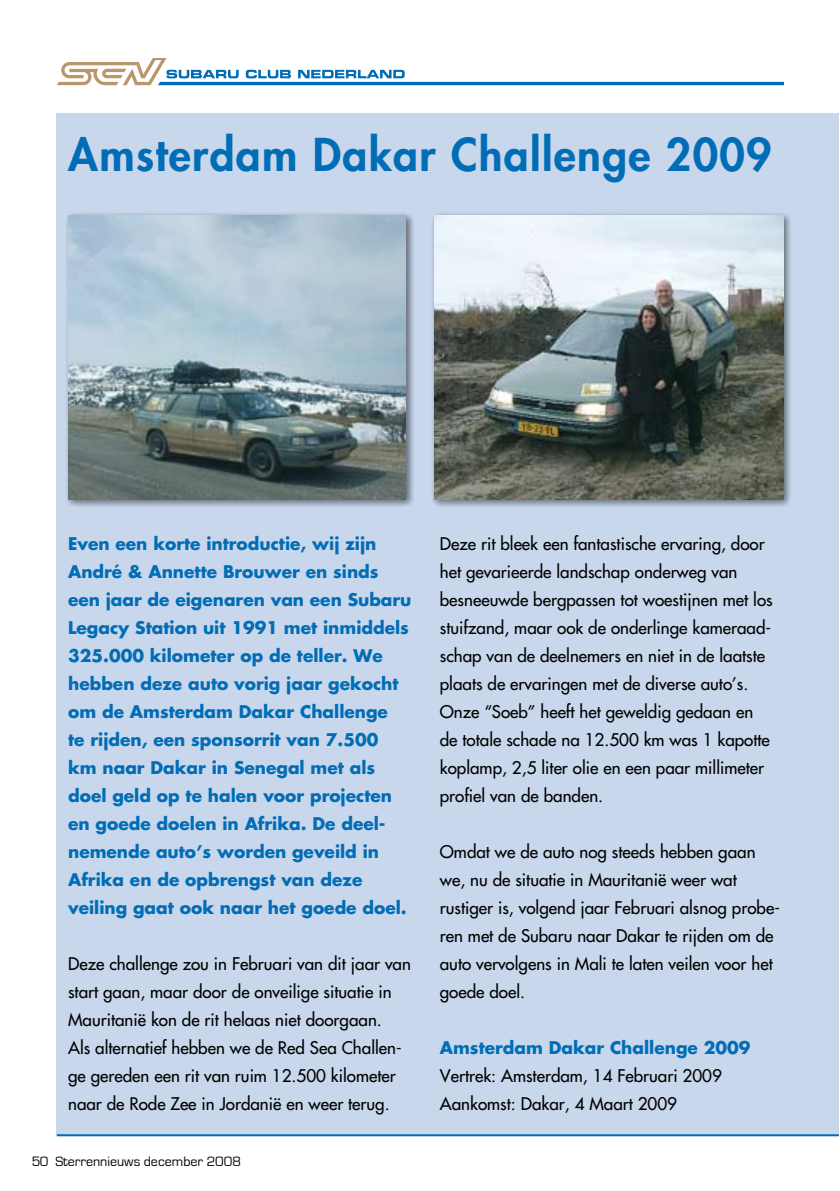
<style>
.page{position:relative;width:840px;height:1191px;background:#fff}
.page>*{position:absolute;margin:0;border:0;box-sizing:border-box;transform-origin:0 0}
.t1{font:800 44px "Futura";letter-spacing:.03em;color:#006db6}
.t2{font:17px/28px "Futura";color:#000}
.t3{font:700 17px/28px "Futura";color:#006db6}
.t4{font:14px "Eurostile";color:#000}
</style>
<div class="page">
<div style="left:57px;top:113px;width:781px;height:1022px;background:#c8d7ec"></div>
<hr style="left:57px;top:1134px;width:781px;height:2px;background:#006db6">
<svg style="left:57px;top:59px;width:725px;height:26px"></svg>
<div style="left:63px;top:211px;width:352px;height:298px;background:#000;opacity:.5"></div>
<img style="left:68px;top:215px;width:337px;height:284px">
<div style="left:429px;top:211px;width:363px;height:298px;background:#000;opacity:.5"></div>
<img style="left:434px;top:215px;width:348px;height:284px">
<h1 class="t1" style="left:68px;top:126px;width:704px">Amsterdam Dakar Challenge 2009</h1>
<p class="t3" style="left:68px;top:529px;width:345px">Even een korte introductie, wij zijn André &amp; Annette Brouwer en sinds een jaar de eigenaren van een Subaru Legacy Station uit 1991 met inmiddels 325.000 kilometer op de teller. We hebben deze auto vorig jaar gekocht om de Amsterdam Dakar Challenge<br>te rijden, een sponsorrit van 7.500<br>km naar Dakar in Senegal met als doel geld op te halen voor projecten en goede doelen in Afrika. De deel&shy;nemende auto’s worden geveild in Afrika en de opbrengst van deze veiling gaat ook naar het goede doel.</p>
<p class="t2" style="left:68px;top:949px;width:344px">Deze challenge zou in Februari van dit jaar van start gaan, maar door de onveilige situatie in Mauritanië kon de rit helaas niet doorgaan.<br>Als alternatief hebben we de Red Sea Challen&shy;ge gereden een rit van ruim 12.500 kilometer naar de Rode Zee in Jordanië en weer terug.</p>
<p class="t4" style="left:31px;top:1155px;width:211px">50 Sterrennieuws december 2008</p>
<p class="t2" style="left:439px;top:529px;width:334px">Deze rit bleek een fantastische ervaring, door het gevarieerde landschap onderweg van besneeuwde bergpassen tot woestijnen met los stuifzand, maar ook de onderlinge kameraad&shy;schap van de deelnemers en niet in de laatste plaats de ervaringen met de diverse auto’s.<br>Onze “Soeb” heeft het geweldig gedaan en de totale schade na 12.500 km was 1 kapotte koplamp, 2,5 liter olie en een paar millimeter profiel van de banden.</p>
<p class="t2" style="left:439px;top:837px;width:341px">Omdat we de auto nog steeds hebben gaan we, nu de situatie in Mauritanië weer wat rustiger is, volgend jaar Februari alsnog probe&shy;ren met de Subaru naar Dakar te rijden om de auto vervolgens in Mali te laten veilen voor het goede doel.</p>
<p class="t3" style="left:439px;top:1033px;width:312px">Amsterdam Dakar Challenge 2009</p>
<p class="t2" style="left:439px;top:1061px;width:283px">Vertrek: Amsterdam, 14 Februari 2009<br>Aankomst: Dakar, 4 Maart 2009</p>
</div>
